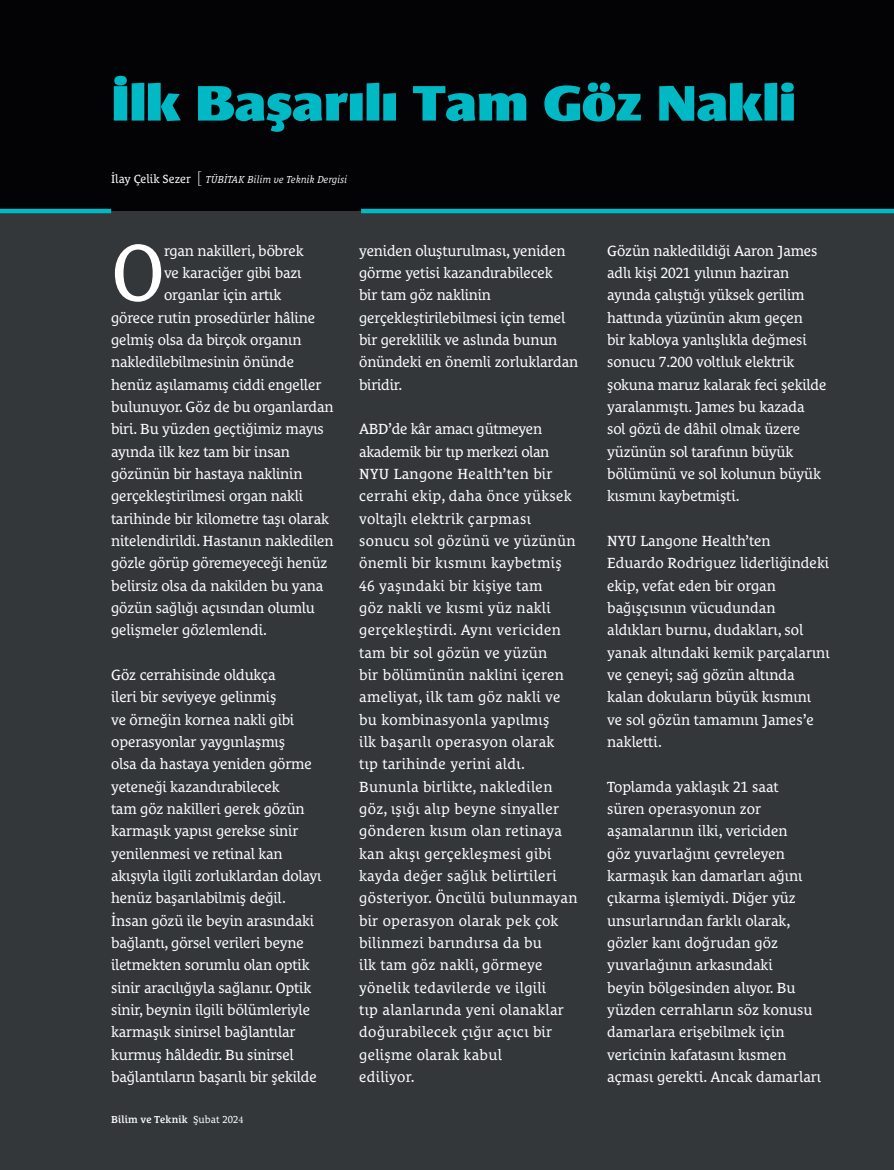
<style>
.page{position:relative;width:894px;height:1170px;background:#fff}
.page>*{position:absolute;margin:0;border:0;box-sizing:border-box;transform-origin:0 0}
.t1{font:81.15px "Le Monde Courrier Pro";color:#fff}
.t2{font:900 51px "Le Monde Sans Pro";letter-spacing:-.01em;color:#00b9c5}
.t3{font:15px/22.4px "Le Monde Courrier Pro";letter-spacing:-.01em;color:#fff}
.t4{font:15px/22.4px "Le Monde Courrier Pro";letter-spacing:.02em;color:#fff}
.t5{font:italic 10.35px "Le Monde Courrier Pro";color:#fff}
.t6{font:600 10.35px "Le Monde Courrier Pro";letter-spacing:.01em;color:#fff}
.s1{font-style:normal;font-size:12px}
.s2{font-family:"Le Monde Sans Pro";font-weight:300;font-style:normal;font-stretch:expanded;font-size:16.2px}
.s3{font-weight:400}
.s4{font-family:"Minion Pro";font-weight:400}
</style>
<div class="page">
<div style="left:0;top:0;width:893px;height:1169px;background:#33373a"></div>
<div style="left:0;top:0;width:893px;height:211px;background:#030306"></div>
<hr style="left:361px;top:209px;width:532px;height:4px;background:#00b9c5">
<hr style="left:0;top:209px;width:111px;height:4px;background:#00b9c5">
<h2 class="t2" style="left:111px;top:82px;width:686px">İlk Başarılı Tam Göz Nakli</h2>
<p class="t5" style="left:111px;top:175px;width:238px"><span class="s1">İlay Çelik Sezer</span> <span class="s2">[</span> TÜBİTAK Bilim ve Teknik Dergisi</p>
<h1 class="t1" style="left:111px;top:237px;width:55px">O</h1>
<p class="t3" style="left:164px;top:240px;width:141px">rgan nakilleri, böbrek</p>
<p class="t3" style="left:164px;top:263px;width:139px">ve karaciğer gibi bazı</p>
<p class="t3" style="left:164px;top:285px;width:119px">organlar için artık</p>
<p class="t3" style="left:111px;top:307px;width:205px">görece rutin prosedürler hâline</p>
<p class="t3" style="left:111px;top:330px;width:192px">gelmiş olsa da birçok organın</p>
<p class="t3" style="left:111px;top:352px;width:184px">nakledilebilmesinin önünde</p>
<p class="t3" style="left:111px;top:374px;width:212px">henüz aşılamamış ciddi engeller</p>
<p class="t3" style="left:111px;top:396px;width:224px">bulunuyor. Göz de bu organlardan</p>
<p class="t3" style="left:111px;top:419px;width:214px">biri. Bu yüzden geçtiğimiz mayıs</p>
<p class="t3" style="left:111px;top:441px;width:180px">ayında ilk kez tam bir insan</p>
<p class="t3" style="left:111px;top:463px;width:193px">gözünün bir hastaya naklinin</p>
<p class="t3" style="left:111px;top:486px;width:193px">gerçekleştirilmesi organ nakli</p>
<p class="t3" style="left:111px;top:508px;width:219px">tarihinde bir kilometre taşı olarak</p>
<p class="t3" style="left:111px;top:530px;width:224px">nitelendirildi. Hastanın nakledilen</p>
<p class="t3" style="left:111px;top:553px;width:218px">gözle görüp göremeyeceği henüz</p>
<p class="t3" style="left:111px;top:575px;width:214px">belirsiz olsa da nakilden bu yana</p>
<p class="t3" style="left:111px;top:597px;width:205px">gözün sağlığı açısından olumlu</p>
<p class="t3" style="left:111px;top:620px;width:157px">gelişmeler gözlemlendi.</p>
<p class="t3" style="left:111px;top:664px;width:212px">Göz cerrahisinde oldukça<br>ileri bir seviyeye gelinmiş<br>ve örneğin kornea nakli gibi operasyonlar yaygınlaşmış<br>olsa da hastaya yeniden görme yeteneği kazandırabilecek<br>tam göz nakilleri gerek gözün karmaşık yapısı gerekse sinir yenilenmesi ve retinal kan akışıyla ilgili zorluklardan dolayı henüz başarılabilmiş değil.<br>İnsan gözü ile beyin arasındaki bağlantı, görsel verileri beyne iletmekten sorumlu olan optik sinir aracılığıyla sağlanır. Optik sinir, beynin ilgili bölümleriyle karmaşık sinirsel bağlantılar kurmuş hâldedir. Bu sinirsel bağlantıların başarılı bir şekilde</p>
<p class="t6" style="left:111px;top:1111px;width:134px">Bilim ve Teknik <span class="s3">Şubat 202</span><span class="s4">4</span></p>
<p class="t3" style="left:359px;top:240px;width:220px">yeniden oluşturulması, yeniden görme yetisi kazandırabilecek<br>bir tam göz naklinin gerçekleştirilebilmesi için temel bir gereklilik ve aslında bunun önündeki en önemli zorluklardan biridir.</p>
<p class="t4" style="left:359px;top:419px;width:220px">ABD’de kâr amacı gütmeyen akademik bir tıp merkezi olan<br>NYU Langone Health’ten bir cerrahi ekip, daha önce yüksek voltajlı elektrik çarpması sonucu sol gözünü ve yüzünün önemli bir kısmını kaybetmiş<br>46 yaşındaki bir kişiye tam<br>göz nakli ve kısmi yüz nakli gerçekleştirdi. Aynı vericiden tam bir sol gözün ve yüzün<br>bir bölümünün naklini içeren ameliyat, ilk tam göz nakli ve bu kombinasyonla yapılmış<br>ilk başarılı operasyon olarak<br>tıp tarihinde yerini aldı.<br>Bununla birlikte, nakledilen göz, ışığı alıp beyne sinyaller gönderen kısım olan retinaya kan akışı gerçekleşmesi gibi kayda değer sağlık belirtileri gösteriyor. Öncülü bulunmayan bir operasyon olarak pek çok bilinmezi barındırsa da bu<br>ilk tam göz nakli, görmeye yönelik tedavilerde ve ilgili<br>tıp alanlarında yeni olanaklar doğurabilecek çığır açıcı bir gelişme olarak kabul<br>ediliyor.</p>
<p class="t3" style="left:607px;top:240px;width:221px">Gözün nakledildiği Aaron James adlı kişi 2021 yılının haziran ayında çalıştığı yüksek gerilim hattında yüzünün akım geçen<br>bir kabloya yanlışlıkla değmesi sonucu 7.200 voltluk elektrik şokuna maruz kalarak feci şekilde yaralanmıştı. James bu kazada sol gözü de dâhil olmak üzere yüzünün sol tarafının büyük bölümünü ve sol kolunun büyük kısmını kaybetmişti.</p>
<p class="t3" style="left:607px;top:530px;width:224px">NYU Langone Health’ten<br>Eduardo Rodriguez liderliğindeki ekip, vefat eden bir organ bağışçısının vücudundan aldıkları burnu, dudakları, sol yanak altındaki kemik parçalarını ve çeneyi; sağ gözün altında kalan dokuların büyük kısmını ve sol gözün tamamını James’e nakletti.</p>
<p class="t3" style="left:607px;top:776px;width:215px">Toplamda yaklaşık 21 saat<br>süren operasyonun zor aşamalarının ilki, vericiden<br>göz yuvarlağını çevreleyen karmaşık kan damarları ağını çıkarma işlemiydi. Diğer yüz unsurlarından farklı olarak, gözler kanı doğrudan göz yuvarlağının arkasındaki<br>beyin bölgesinden alıyor. Bu yüzden cerrahların söz konusu damarlara erişebilmek için vericinin kafatasını kısmen açması gerekti. Ancak damarları</p>
</div>
